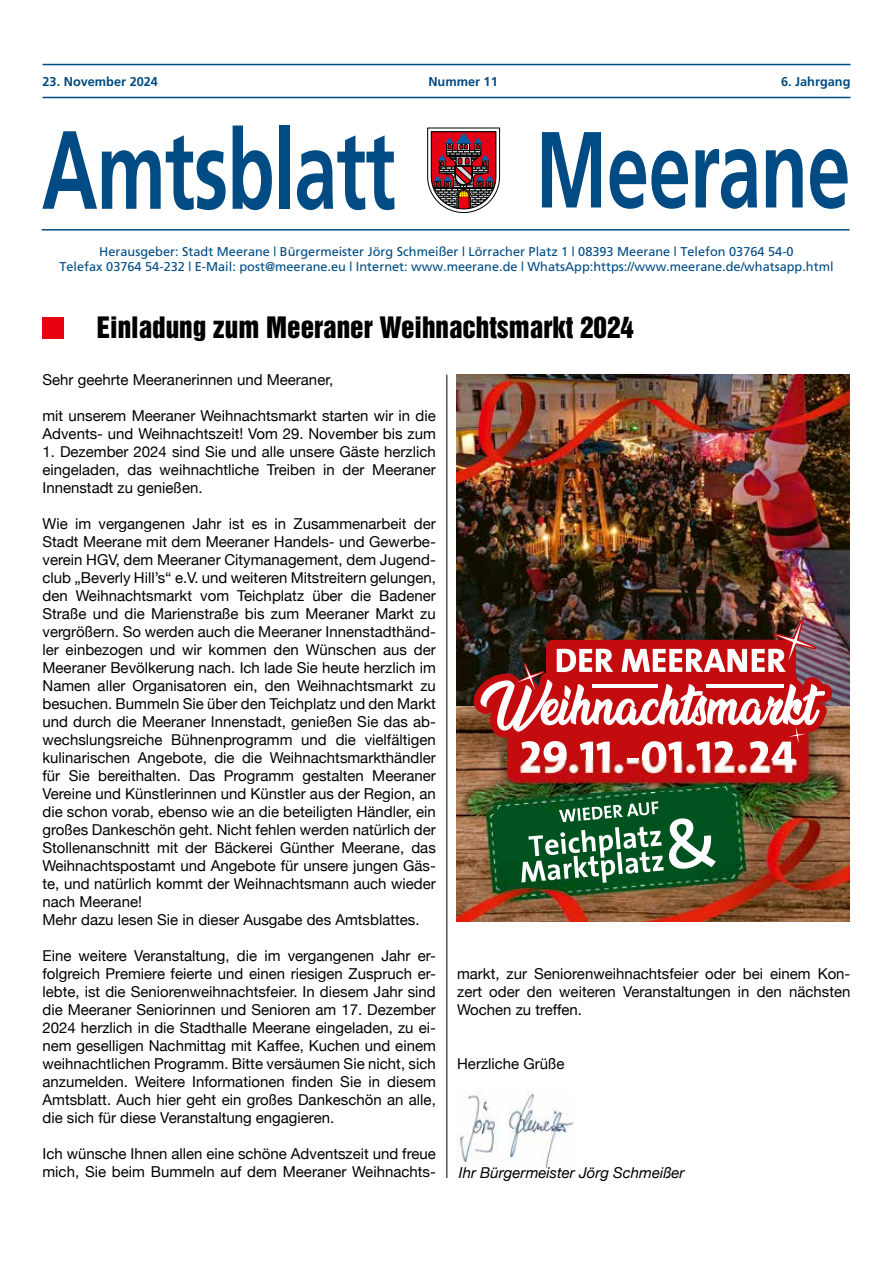
<style>
.page{position:relative;width:893px;height:1263px;background:#fff}
.page>*{position:absolute;margin:0;border:0;box-sizing:border-box;transform-origin:0 0}
.t1{font:700 111px "Frutiger";letter-spacing:-.015em;color:#004b83;scale:.7 1}
.t2{font:28.5px "Helvetica Inserat";color:#000}
.t3{font:27px "Helvetica Inserat LT Std";color:#000}
.t4{font:15px/18px "Helvetica Neue";color:#000}
.t5{font:15px/17.7px "Helvetica Neue";letter-spacing:.005em;color:#000}
.t6{font:italic 15px "Helvetica Neue";letter-spacing:.005em;color:#000}
.t7{font:italic 15px "Helvetica Neue LT";color:#000}
.t8{font:700 15px "Helvetica Neue";letter-spacing:.005em;color:#000}
.t9{font:700 13.2px "Frutiger";color:#004b83}
.t10{font:12.75px/15.3px "Frutiger";color:#004b83;text-align:center}
.t11{font:700 12.75px "Frutiger";color:#004b83}
.s1{font-size:108px}
.s2{color:#e92f2d}
</style>
<div class="page">
<hr style="left:43px;top:101px;width:808px;height:1px;background:#004b83">
<hr style="left:43px;top:66px;width:808px;height:1px;background:#004b83">
<img style="left:427px;top:127px;width:72px;height:85px">
<hr style="left:43px;top:230px;width:808px;height:2px;background:#004b83">
<hr style="left:446px;top:358px;width:1px;height:852px;background:#9d9e9e">
<img style="left:459px;top:374px;width:390px;height:1px">
<img style="left:459px;top:921px;width:182px;height:1px">
<img style="left:666px;top:921px;width:182px;height:1px">
<hr style="left:43px;top:64px;width:807px;height:1px;background:#004b83">
<hr style="left:43px;top:97px;width:807px;height:1px;background:#004b83">
<hr style="left:42px;top:229px;width:808px;height:2px;background:#004b83">
<img style="left:456px;top:1090px;width:118px;height:77px">
<img style="left:456px;top:375px;width:394px;height:332px">
<img style="left:456px;top:376px;width:394px;height:119px">
<img style="left:456px;top:761px;width:394px;height:32px">
<img style="left:456px;top:793px;width:394px;height:128px">
<img style="left:473px;top:583px;width:377px;height:190px">
<img style="left:486px;top:782px;width:260px;height:119px">
<div style="left:43px;top:317px;width:21px;height:21px;background:#e7000e"></div>
<hr style="left:446px;top:375px;width:1px;height:803px;background:#000">
<p class="t11" style="left:43px;top:74px;width:117px">23. November 2024</p>
<p class="t11" style="left:428px;top:74px;width:71px">Nummer 11</p>
<p class="t11" style="left:781px;top:74px;width:71px">6. Jahrgang</p>
<p class="t9" style="left:42px;top:74px;width:104px">24. Februar 2024</p>
<p class="t9" style="left:431px;top:74px;width:66px">Nummer 2</p>
<p class="t9" style="left:779px;top:74px;width:73px">6. Jahrgang</p>
<h1 class="t1" style="left:42px;top:105px;width:507px">Amtsblatt</h1>
<h1 class="t1" style="left:536px;top:104px;width:451px"><span class="s1">Mee</span>rane</h1>
<p class="t10" style="left:59px;top:244px;width:776px">Herausgeber: Stadt Meerane | Bürgermeister Jörg Schmeißer | Lörracher Platz 1 | 08393 Meerane | Telefon 03764 54-0<br>Telefax 03764 54-232 | E-Mail: post@meerane.eu | Internet: www.meerane.de | WhatsApp:https://www.meerane.de/whatsapp.html</p>
<p class="t10" style="left:43px;top:258px;width:808px">Telefax 03764 5 -232 | E-Mail: post@meerane.eu | Internet: www.meerane.de | Facebook: www.facebook com/Stadtv rwal ungMeerane</p>
<h2 class="t2" style="left:43px;top:297px;width:490px"><span class="s2">■</span> Meerane Helau zur Jubiläumsausgabe!</h2>
<h3 class="t3" style="left:97px;top:312px;width:539px">Einladung zum Meeraner Weihnachtsmarkt 2024</h3>
<p class="t4" style="left:43px;top:370px;width:292px">Sehr geehrte Meeranerinnen und Meeraner,</p>
<p class="t4" style="left:43px;top:406px;width:395px">mit unserem Meeraner Weihnachtsmarkt starten wir in die<br>Advents- und Weihnachtszeit! Vom 29. November bis zum</p>
<p class="t4" style="left:43px;top:442px;width:395px;text-align:justify">1. Dezember 2024 sind Sie und alle unsere Gäste herzlich eingeladen, das weihnachtliche Treiben in der Meeraner Innenstadt zu genießen.</p>
<p class="t4" style="left:43px;top:514px;width:395px">Wie im vergangenen Jahr ist es in Zusammenarbeit der Stadt Meerane mit dem Meeraner Handels- und Gewerbe&shy;verein HGV, dem Meeraner Citymanagement, dem Jugend&shy;club „Beverly Hill’s“ e.V. und weiteren Mitstreitern gelungen, den Weihnachtsmarkt vom Teichplatz über die Badener Straße und die Marienstraße bis zum Meeraner Markt zu vergrößern. So werden auch die Meeraner Innenstadthänd&shy;ler einbezogen und wir kommen den Wünschen aus der Meeraner Bevölkerung nach. Ich lade Sie heute herzlich im Namen aller Organisatoren ein, den Weihnachtsmarkt zu besuchen. Bummeln Sie über den Teichplatz und den Markt und durch die Meeraner Innenstadt, genießen Sie das ab&shy;wechslungsreiche Bühnenprogramm und die vielfältigen kulinarischen Angebote, die die Weihnachtsmarkthändler für Sie bereithalten. Das Programm gestalten Meeraner Vereine und Künstlerinnen und Künstler aus der Region, an die schon vorab, ebenso wie an die beteiligten Händler, ein großes Dankeschön geht. Nicht fehlen werden natürlich der Stollenanschnitt mit der Bäckerei Günther Meerane, das Weihnachtspostamt und Angebote für unsere jungen Gäs&shy;te, und natürlich kommt der Weihnachtsmann auch wieder nach Meerane!<br>Mehr dazu lesen Sie in dieser Ausgabe des Amtsblattes.</p>
<p class="t4" style="left:43px;top:946px;width:395px;text-align:justify">Eine weitere Veranstaltung, die im vergangenen Jahr er&shy;folgreich Premiere feierte und einen riesigen Zuspruch er&shy;lebte, ist die Seniorenweihnachtsfeier. In diesem Jahr sind die Meeraner Seniorinnen und Senioren am 17. Dezember 2024 herzlich in die Stadthalle Meerane eingeladen, zu ei&shy;nem geselligen Nachmittag mit Kaffee, Kuchen und einem weihnachtlichen Programm. Bitte versäumen Sie nicht, sich anzumelden. Weitere Informationen finden Sie in diesem Amtsblatt. Auch hier geht ein großes Dankeschön an alle, die sich für diese Veranstaltung engagieren.</p>
<p class="t4" style="left:43px;top:1144px;width:395px">Ich wünsche Ihnen allen eine schöne Adventszeit und freue mich, Sie beim Bummeln auf dem Meeraner Weihnachts-</p>
<p class="t8" style="left:43px;top:371px;width:218px">30. Meeran r Straßenfasching</p>
<p class="t5" style="left:43px;top:407px;width:88px">Sehr geehrte</p>
<p class="t5" style="left:43px;top:407px;width:395px;text-indent:133px">nerinnen und Meeraner,<br>am 5. Januar 2024 sind wir mit dem Neujahrsempfang in unser Jubiläumsjahr 850 Jahre Me ra e g startet und nur zwei Wochen später konnten wir eine großa tige</p>
<p class="t5" style="left:43px;top:514px;width:395px">Teilnehmerinnen und Teilnehmer in über 50 Umzugsb ldern mit dem 30. Meeran r Straßenfasching ine ausgelassene und bunte Faschingsp rty, begleitet von tausenden begeis terten, kostümierten und ausgelassen feiernden Besu&shy;chern entlang der Umzugsstrecke.<br>Ein herzliches Dankeschön für diesen phantastischen Meeraner Straßenfasching geht an die Organisatoren Meeraner Pflasterköppe e.V. um den Vorsitzenden Sebastian Voigt sowie alle beteiligten Vereine mit ihren engagierten Mitgliedern! Der Dank gilt allen Närrinnen und Narren im Umzug, allen Gästen und ebenso allen Helferin&shy;nen und Helfern, den Mitarbeiterinnen und Mitarbeitern der Stadtverwaltung und der Meeraner Stadttechnik, den Kameradinnen und Kameraden der Feuerwehren, den Poli&shy;zistinnen und Polizisten sowie den Mitarbeiterinnen und Mitarbeitern des DRK und des Baubetriebshofes der Stadt Glauchau, die alle gemeinsam für einen reibungslosen Ablauf sorgten. Der 30. Meeraner Straßenfasching wird uns als ein unvergessliches Erlebnis im Jubiläumsjahr unserer Stadt in Erinnerung bleiben!</p>
<p class="t5" style="left:43px;top:886px;width:110px">Herzliche Grüße</p>
<p class="t4" style="left:457px;top:964px;width:395px;text-align:justify">markt, zur Seniorenweihnachtsfeier oder bei einem Kon&shy;zert oder den weiteren Veranstaltungen in den nächsten Wochen zu treffen.</p>
<p class="t6" style="left:43px;top:965px;width:229px">Ihr Bürgermeister Jörg Schmeißer</p>
<p class="t4" style="left:457px;top:1054px;width:109px">Herzliche Grüße</p>
<p class="t7" style="left:459px;top:1163px;width:227px">Ihr Bürgermeister Jörg Schmeißer</p>
</div>
